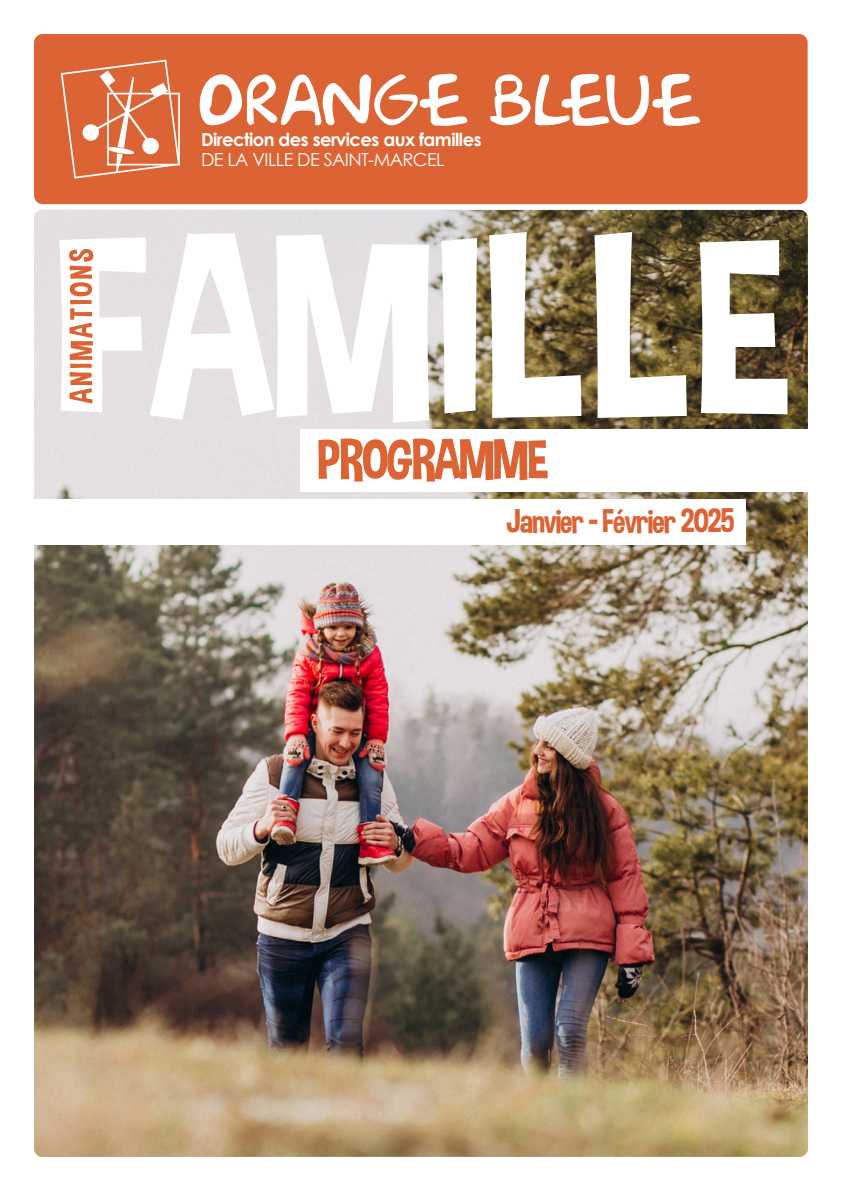
<style>
.page{position:relative;width:842px;height:1191px;background:#fff}
.page>*{position:absolute;margin:0;border:0;box-sizing:border-box;transform-origin:0 0}
.t1{font:56px "Dimbo";letter-spacing:-.03em;color:#dc6434}
.t2{font:34px "Dimbo";letter-spacing:-.03em;color:#dc6434}
.t3{font:700 18px "Century Gothic";letter-spacing:-.03em;color:#fff}
.t4{font:18px "Century Gothic";letter-spacing:-.03em;color:#fff}
</style>
<div class="page">
<div style="left:34px;top:34px;width:774px;height:170px;background:#dc6434;border-radius:9px"></div>
<svg style="left:200px;top:74px;width:500px;height:52px"></svg>
<svg style="left:61px;top:60px;width:119px;height:119px"></svg>
<img style="left:34px;top:210px;width:774px;height:946px">
<div style="left:300px;top:430px;width:508px;height:62px;background:#fff"></div>
<div style="left:34px;top:499px;width:712px;height:45px;background:#fff"></div>
<svg style="left:59px;top:232px;width:728px;height:191px"></svg>
<svg style="left:69px;top:249px;width:24px;height:154px"></svg>
<p class="t3" style="left:201px;top:131px;width:282px">Direction des services aux familles</p>
<p class="t4" style="left:201px;top:149px;width:245px">DE LA VILLE DE SAINT-MARCEL</p>
<h1 class="t1" style="left:317px;top:429px;width:233px">PROGRAMME</h1>
<h2 class="t2" style="left:506px;top:502px;width:230px">Janvier - Février 2025</h2>
</div>
